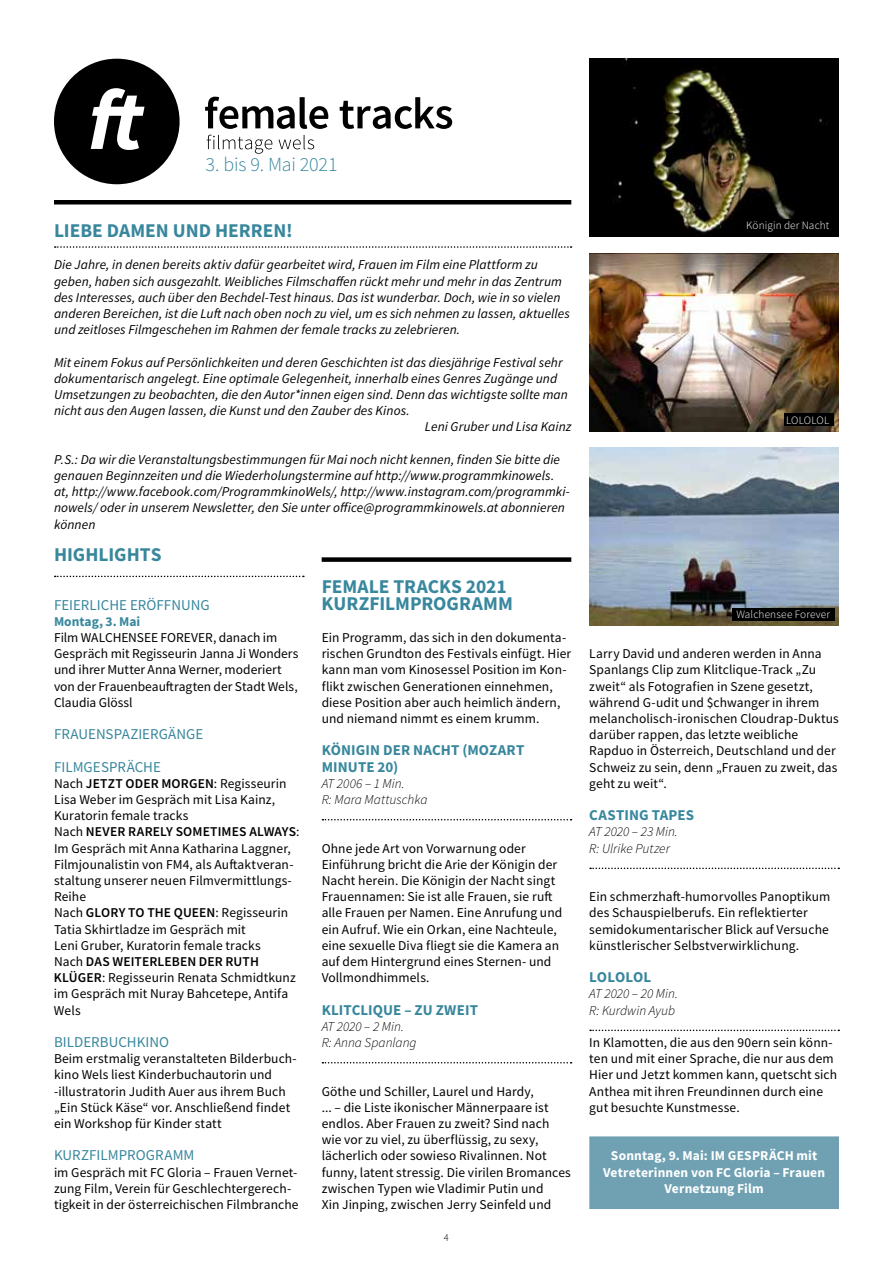
<style>
.page{position:relative;width:893px;height:1263px;background:#fff}
.page>*{position:absolute;margin:0;border:0;box-sizing:border-box;transform-origin:0 0}
.t1{font:300 19.95px "Source Sans Pro";letter-spacing:-.015em;color:#38879d}
.t2{font:700 19.5px/16.2px "Source Sans Pro";color:#38879d}
.t3{font:15px/32.4px "Source Sans Pro";color:#38879d}
.t4{font:700 15px "Source Sans Pro";letter-spacing:.01em;color:#38879d}
.t5{font:13.5px/16.2px "Source Sans Pro";letter-spacing:.005em;color:#000}
.t6{font:italic 13.5px/16.2px "Source Sans Pro";letter-spacing:.005em;color:#000}
.t7{font:italic 300 13.5px/16.2px "Source Sans Pro";color:#000}
.t8{font:700 13.5px/16.2px "Source Sans Pro";letter-spacing:.01em;color:#fff;text-align:center}
.t9{font:600 13.5px "Source Sans Pro";letter-spacing:.01em;color:#000}
.t10{font:700 13.5px "Source Sans Pro";color:#38879d}
.t11{font:300 11.25px "Source Sans Pro";letter-spacing:.015em;color:#fff}
.t12{font:300 10.5px "Source Sans Pro";color:#000}
.s1{font-weight:600}
</style>
<div class="page">
<svg style="left:590px;top:867px;width:249px;height:2px"></svg>
<svg style="left:590px;top:1029px;width:249px;height:2px"></svg>
<div style="left:589px;top:1136px;width:250px;height:73px;background:#6fa1b3"></div>
<div style="left:322px;top:557px;width:249px;height:5px;background:#000"></div>
<svg style="left:322px;top:819px;width:250px;height:1px"></svg>
<svg style="left:322px;top:1062px;width:250px;height:1px"></svg>
<img style="left:589px;top:253px;width:250px;height:178px">
<div style="left:784px;top:413px;width:50px;height:13px;background:#000"></div>
<img style="left:589px;top:447px;width:250px;height:179px">
<div style="left:732px;top:608px;width:102px;height:12px;background:#000"></div>
<hr style="left:54px;top:200px;width:517px;height:4px;background:#000">
<svg style="left:205px;top:97px;width:247px;height:32px"></svg>
<svg style="left:207px;top:135px;width:107px;height:19px"></svg>
<svg style="left:54px;top:59px;width:126px;height:125px"></svg>
<svg style="left:55px;top:246px;width:517px;height:2px"></svg>
<svg style="left:55px;top:576px;width:249px;height:1px"></svg>
<img style="left:589px;top:59px;width:250px;height:178px">
<div style="left:745px;top:219px;width:89px;height:12px;background:#000"></div>
<h1 class="t1" style="left:205px;top:152px;width:134px">3. bis 9. Mai 2021</h1>
<h2 class="t2" style="left:54px;top:222px;width:66px">LIEBE DAM</h2>
<h2 class="t2" style="left:145px;top:222px;width:149px">EN UND HERREN!</h2>
<p class="t6" style="left:54px;top:257px;width:517px">Die Jahre, in denen bereits aktiv dafür gearbeitet wird, Frauen im Film eine Plattform zu geben, haben sich ausgezahlt. Weibliches Filmschaffen rückt mehr und mehr in das Zentrum des Interesses, auch über den Bechdel-Test hinaus. Das ist wunderbar. Doch, wie in so vielen anderen Bereichen, ist die Luft nach oben noch zu viel, um es sich nehmen zu lassen, aktuelles und zeitloses Filmgeschehen im Rahmen der female tracks zu zelebrieren.</p>
<p class="t6" style="left:54px;top:354px;width:510px">Mit einem Fokus auf Persönlichkeiten und deren Geschichten ist das diesjährige Festival sehr</p>
<p class="t6" style="left:54px;top:370px;width:505px">dokumentarisch angelegt. Eine optimale Gelegenheit, innerhalb eines Genres Zugänge und</p>
<p class="t6" style="left:54px;top:386px;width:515px">Umsetzungen zu beobachten, die den Autor*innen eigen sind. Denn das wichtigste sollte man</p>
<p class="t6" style="left:54px;top:402px;width:357px">nicht aus den Augen lassen, die Kunst und den Zauber des Kinos.</p>
<p class="t6" style="left:425px;top:419px;width:148px">Leni Gruber und Lisa Kainz</p>
<p class="t6" style="left:54px;top:451px;width:517px">P.S.: Da wir die Veranstaltungsbestimmungen für Mai noch nicht kennen, finden Sie bitte die genauen Beginnzeiten und die Wiederholungstermine auf http://www.programmkinowels. at, http://www.facebook.com/ProgrammkinoWels/, http://www.instagram.com/programmki&shy;nowels/ oder in unserem Newsletter, den Sie unter office@programmkinowels.at abonnieren können</p>
<h2 class="t2" style="left:54px;top:546px;width:85px">HIGHLIGHTS</h2>
<p class="t3" style="left:54px;top:588px;width:16px">Feierliche</p>
<p class="t3" style="left:130px;top:588px;width:18px">Eröffnung</p>
<p class="t10" style="left:54px;top:612px;width:88px">MONTAG, 3. MAI</p>
<p class="t5" style="left:54px;top:629px;width:246px">Film WALCHENSEE FOREVER, danach im Gespräch mit Regisseurin Janna Ji Wonders und ihrer Mutter Anna Werner, moderiert von der Frauenbeauftragten der Stadt Wels, Claudia Glössl</p>
<p class="t3" style="left:54px;top:718px;width:151px">FRAUENSPAZIERGÄNGE<br>FILMGESPRÄCHE</p>
<p class="t5" style="left:54px;top:775px;width:234px">Nach <span class="s1">JETZT ODER MORGEN</span>: Regisseurin<br>Lisa Weber im Gespräch mit Lisa Kainz,<br>Kuratorin female tracks<br>Nach <span class="s1">NEVER</span></p>
<p class="t5" style="left:54px;top:824px;width:247px;text-indent:195px"><span class="s1">ALWAYS</span>:<br>Im Gespräch mit Anna Katharina Laggner,<br>Filmjounalistin von FM4, als Auftaktveran&shy;staltung unserer neuen Filmvermittlungs-<br>Reihe<br>Nach <span class="s1">GLORY TO THE QUEEN</span> : Regisseurin<br>Tatia Skhirtladze im Gespräch mit<br>Leni Gruber, Kuratorin female tracks<br>Nach <span class="s1">DAS WEITERLEBEN DER</span></p>
<p class="t9" style="left:128px;top:823px;width:65px">RARE LY SOMET</p>
<p class="t9" style="left:218px;top:823px;width:13px">IMES</p>
<p class="t5" style="left:54px;top:953px;width:243px;text-indent:172px"><span class="s1">RUTH<br>KLÜGER</span>: Regisseurin Renata Schmidtkunz im Gespräch mit Nuray Bahcetepe, Antifa<br>Wels</p>
<p class="t3" style="left:54px;top:1026px;width:10px">bilderbuchkino</p>
<p class="t5" style="left:54px;top:1050px;width:244px">Beim erstmalig veranstalteten Bilderbuch&shy;kino Wels liest Kinderbuchautorin und -illustratorin Judith Auer aus ihrem Buch „Ein Stück Käse“ vor. Anschließend findet ein Workshop für Kinder statt</p>
<p class="t3" style="left:54px;top:1139px;width:84px">KURZFILMProgramm</p>
<p class="t5" style="left:54px;top:1164px;width:246px">im Gespräch mit FC Gloria – Frauen Vernet&shy;zung Film, Verein für Geschlechtergerech&shy;tigkeit in der österreichischen Filmbranche</p>
<h2 class="t2" style="left:322px;top:578px;width:193px">FEMALE TRACKS 2021<br>KURZFILMPROGRAMM</h2>
<p class="t5" style="left:322px;top:629px;width:251px">Ein Programm, das sich in den dokumenta&shy;rischen Grundton des Festivals einfügt. Hier kann man vom Kinosessel Position im Kon&shy;flikt zwischen Generationen einnehmen, diese Position aber auch heimlich ändern, und niemand nimmt es einem krumm.</p>
<p class="t4" style="left:322px;top:740px;width:112px">KÖNIGIN DER NACHT</p>
<p class="t4" style="left:462px;top:740px;width:46px">(MOZART</p>
<p class="t4" style="left:322px;top:756px;width:21px">MINUT</p>
<p class="t4" style="left:366px;top:756px;width:34px">E 20)</p>
<p class="t7" style="left:322px;top:775px;width:107px">AT 2006 – 1 Min.<br>R: Mara Mattuschka</p>
<p class="t5" style="left:322px;top:840px;width:242px">Ohne jede Art von Vorwarnung oder Einführung bricht die Arie der Königin der Nacht herein. Die Königin der Nacht singt Frauennamen: Sie ist alle Frauen, sie ruft alle Frauen per Namen. Eine Anrufung und ein Aufruf. Wie ein Orkan, eine Nachteule, eine sexuelle Diva fliegt sie die Kamera an auf dem Hintergrund eines Sternen- und Vollmondhimmels.</p>
<p class="t4" style="left:322px;top:999px;width:18px">KLITCLI</p>
<p class="t4" style="left:373px;top:999px;width:99px">QUE – ZU ZWEIT</p>
<p class="t7" style="left:322px;top:1018px;width:97px">AT 2020 – 2 Min.<br>R: Anna Spanlang</p>
<p class="t5" style="left:322px;top:1083px;width:251px">Göthe und Schiller, Laurel und Hardy,<br>... – die Liste ikonischer Männerpaare ist endlos. Aber Frauen zu zweit? Sind nach wie vor zu viel, zu überflüssig, zu sexy, lächerlich oder sowieso Rivalinnen. Not funny, latent stressig. Die virilen Bromances zwischen Typen wie Vladimir Putin und<br>Xin Jinping, zwischen Jerry Seinfeld und</p>
<p class="t12" style="left:444px;top:1231px;width:7px">4</p>
<p class="t11" style="left:746px;top:219px;width:85px">Königin der Nacht</p>
<p class="t11" style="left:786px;top:413px;width:45px">LOLOLOL</p>
<p class="t11" style="left:736px;top:608px;width:95px">Walchensee Forever</p>
<p class="t5" style="left:589px;top:645px;width:251px">Larry David und anderen werden in Anna Spanlangs Clip zum Klitclique-Track „Zu zweit“ als Fotografien in Szene gesetzt, während G-udit und $chwanger in ihrem melancholisch-ironischen Cloudrap-Duktus darüber rappen, das letzte weibliche Rapduo in Österreich, Deutschland und der Schweiz zu sein, denn „Frauen zu zweit, das geht zu weit“.</p>
<p class="t4" style="left:589px;top:805px;width:19px">CASTIN</p>
<p class="t4" style="left:639px;top:805px;width:55px">G TAPES</p>
<p class="t7" style="left:589px;top:824px;width:90px">AT 2020 – 23 Min.<br>R: Ulrike Putzer</p>
<p class="t5" style="left:589px;top:888px;width:242px">Ein schmerzhaft-humorvolles Panoptikum des Schauspielberufs. Ein reflektierter semidokumentarischer Blick auf Versuche künstlerischer Selbstverwirklichung.</p>
<p class="t4" style="left:589px;top:967px;width:63px">LOLOLOL</p>
<p class="t7" style="left:589px;top:986px;width:90px">AT 2020 – 20 Min.<br>R: Kurdwin Ayub</p>
<p class="t5" style="left:589px;top:1034px;width:249px">In Klamotten, die aus den 90ern sein könn&shy;ten und mit einer Sprache, die nur aus dem Hier und Jetzt kommen kann, quetscht sich Anthea mit ihren Freundinnen durch eine gut besuchte Kunstmesse.</p>
<p class="t8" style="left:603px;top:1147px;width:223px">SONNTAG, 9. MAI: IM GESPRÄCH MIT<br>VETRETERINNEN VON FC GLORIA – FRAUEN<br>VERNETZUNG FILM</p>
</div>
